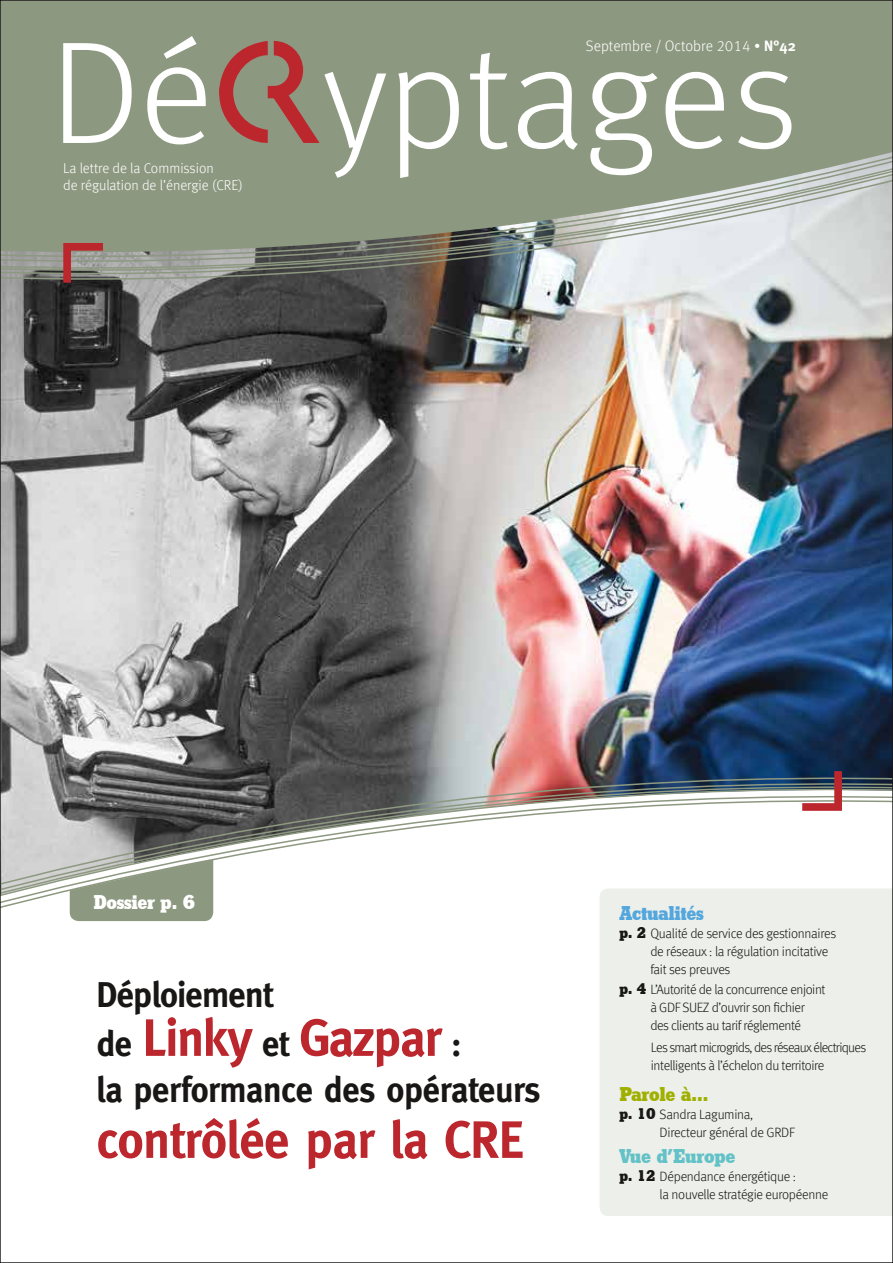
<style>
.page{position:relative;width:893px;height:1263px;background:#fff}
.page>*{position:absolute;margin:0;border:0;box-sizing:border-box;transform-origin:0 0}
.t1{font:700 52.5px "Meta";letter-spacing:-.01em;color:#bc272e;scale:.96 1}
.t2{font:700 36px "Meta";letter-spacing:-.01em;color:#181716;scale:.96 1}
.t3{font:800 19.35px "Stymie BT";letter-spacing:-.02em;color:#63c2c7}
.t4{font:800 19.35px "Stymie BT";letter-spacing:-.02em;color:#54a7dd}
.t5{font:800 19.35px "Stymie BT";letter-spacing:-.02em;color:#9fb000}
.t6{font:800 19.35px "Stymie BT";letter-spacing:-.02em;color:#fff}
.t7{font:300 15px "Meta Offc";color:#fff}
.t8{font:300 14.25px/17.1px "Meta Offc";color:#fff}
.t9{font:300 13.5px/18px "Meta Offc";letter-spacing:-.03em;color:#181716}
.t10{font:300 13.5px/18px "Meta Offc";letter-spacing:-.05em;color:#181716}
.s1{font-family:"Meta Plus";font-weight:700}
.s2{font-size:36px;color:#181716}
.s3{font-family:"Stymie BT";font-weight:800;font-size:15px}
</style>
<div class="page">
<img style="left:2px;top:288px;width:889px;height:484px">
<div style="left:600px;top:916px;width:291px;height:300px;background:#edefea"></div>
<div style="left:2px;top:2px;width:889px;height:148px;background:#8d9880"></div>
<svg style="left:2px;top:174px;width:889px;height:114px"></svg>
<svg style="left:69px;top:911px;width:822px;height:5px"></svg>
<svg style="left:2px;top:905px;width:889px;height:6px"></svg>
<svg style="left:2px;top:902px;width:889px;height:3px"></svg>
<svg style="left:2px;top:899px;width:889px;height:3px"></svg>
<svg style="left:2px;top:894px;width:889px;height:5px"></svg>
<svg style="left:2px;top:772px;width:889px;height:122px"></svg>
<svg style="left:63px;top:243px;width:40px;height:40px"></svg>
<svg style="left:63px;top:36px;width:728px;height:142px;fill:#8d9880"></svg>
<svg style="left:219px;top:41px;width:101px;height:103px"></svg>
<svg style="left:70px;top:859px;width:143px;height:62px"></svg>
<svg style="left:802px;top:771px;width:40px;height:40px"></svg>
<p class="t8" style="left:63px;top:160px;width:181px">La lettre de la Commission<br>de régulation de l’énergie (CRE)</p>
<p class="t7" style="left:586px;top:37px;width:211px">Septembre / Octobre 2014 • <span class="s1">N°42</span></p>
<h3 class="t6" style="left:93px;top:890px;width:103px">Dossier p. 6</h3>
<h2 class="t2" style="left:96px;top:973px;width:186px">Déploiement</h2>
<h1 class="t1" style="left:96px;top:1007px;width:382px"><span class="s2">de</span> Linky <span class="s2">et</span> Gazpar <span class="s2">:</span></h1>
<h2 class="t2" style="left:96px;top:1069px;width:464px">la performance des opérateurs</h2>
<h1 class="t1" style="left:96px;top:1109px;width:447px">contrôlée par la CRE</h1>
<h3 class="t4" style="left:619px;top:901px;width:86px">Actualités</h3>
<p class="t9" style="left:650px;top:924px;width:187px;text-indent:-31px"><span class="s3">p. 2</span> Qualité de service des gestionnaires de réseaux : la régulation incitative fait ses preuves</p>
<p class="t9" style="left:650px;top:980px;width:177px;text-indent:-31px"><span class="s3">p. 4</span> L’Autorité de la concurrence enjoint à GDF SUEZ d’ouvrir son fichier des clients au tarif réglementé</p>
<p class="t10" style="left:651px;top:1039px;width:217px">Les smart microgrids, des réseaux électriques intelligents à l’échelon du territoire</p>
<h3 class="t5" style="left:619px;top:1082px;width:91px">Parole à...</h3>
<p class="t9" style="left:660px;top:1105px;width:137px;text-indent:-40px"><span class="s3">p. 10</span> Sandra Lagumina,<br>Directeur général de GRDF</p>
<h3 class="t3" style="left:619px;top:1145px;width:118px">Vue d’Europe</h3>
<p class="t9" style="left:660px;top:1168px;width:170px;text-indent:-40px"><span class="s3">p. 12</span> Dépendance énergétique :<br>la nouvelle stratégie européenne</p>
</div>
